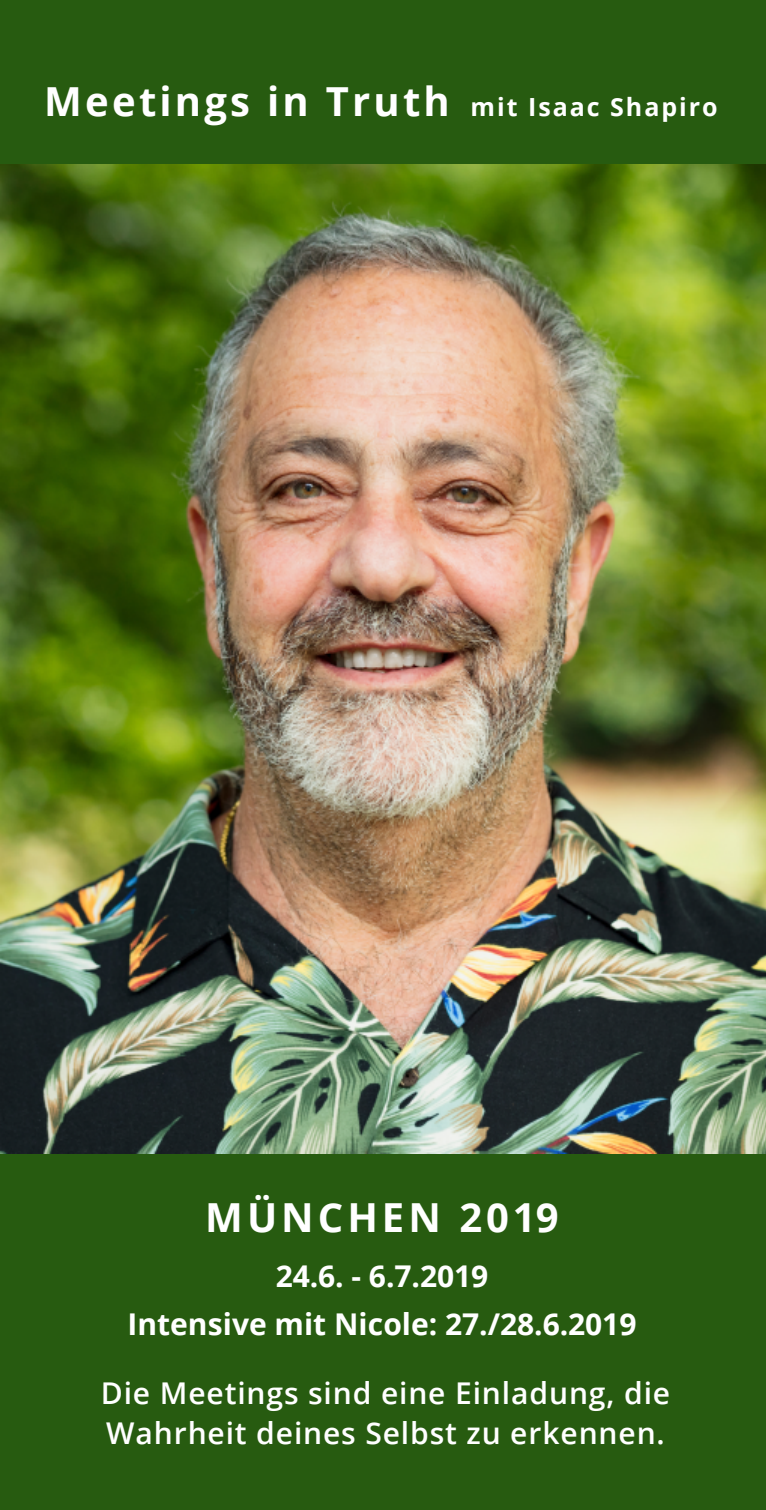
<style>
.page{position:relative;width:766px;height:1510px;background:#fff}
.page>*{position:absolute;margin:0;border:0;box-sizing:border-box;transform-origin:0 0}
.t1{font:700 40px "Open Sans";letter-spacing:.08em;color:#fff}
.t2{font:700 40px "Open Sans";letter-spacing:.1em;color:#fff}
.t3{font:600 30px/40px "Open Sans";letter-spacing:.03em;color:#fff}
.t4{font:700 30px/47.5px "Open Sans";color:#fff;text-align:center}
.s1{font-size:25px}
</style>
<div class="page">
<div style="left:0;top:0;width:765px;height:1509px;background:#275b10"></div>
<img style="left:0;top:164px;width:765px;height:989px">
<h1 class="t1" style="left:44px;top:73px;width:675px">Meetings in Truth <span class="s1">mit Isaac Shapiro</span></h1>
<h1 class="t2" style="left:205px;top:1189px;width:355px">MÜNCHEN 2019</h1>
<p class="t4" style="left:127px;top:1251px;width:510px">24.6. - 6.7.2019<br>Intensive mit Nicole: 27./28.6.2019</p>
<p class="t3" style="left:101px;top:1372px;width:570px">Die Meetings sind eine Einladung, die<br>Wahrheit deines Selbst zu erkennen.</p>
</div>
